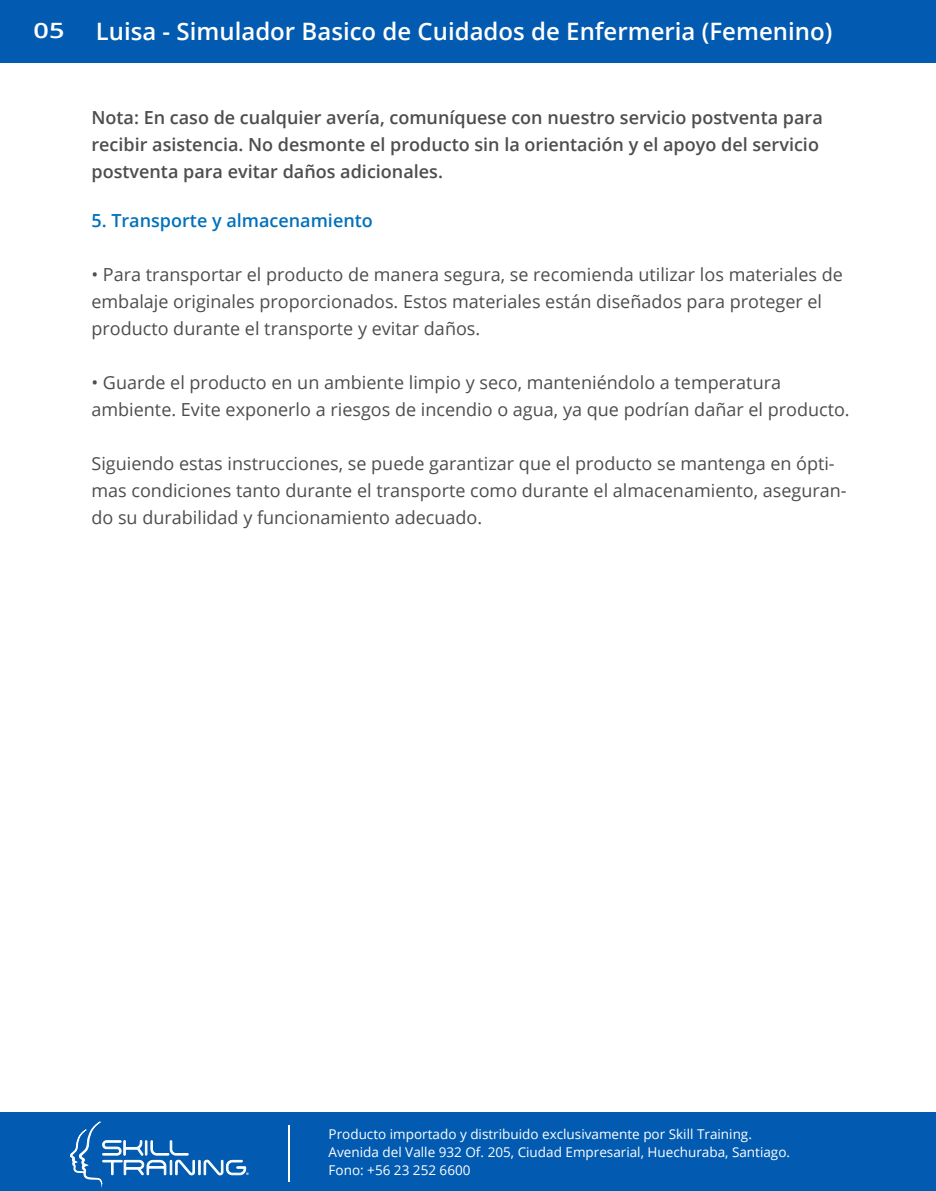
<style>
.page{position:relative;width:936px;height:1191px;background:#fff}
.page>*{position:absolute;margin:0;border:0;box-sizing:border-box;transform-origin:0 0}
.t1{font:600 24px "Open Sans";color:#fff}
.t2{font:600 21.15px "Open Sans";color:#fff;scale:1.28 1}
.t3{font:18px/27px "Open Sans";color:#4d4d4d}
.t4{font:600 18px/27px "Open Sans";color:#4d4d4d}
.t5{font:600 18px "Open Sans";color:#0071bc}
.t6{font:13.5px/18px "Open Sans";color:#fff}
</style>
<div class="page">
<div style="left:0;top:0;width:935px;height:62px;background:#025bb0"></div>
<div style="left:0;top:1112px;width:935px;height:79px;background:#025bb0"></div>
<svg style="left:70px;top:1121px;width:179px;height:63px"></svg>
<hr style="left:288px;top:1125px;width:2px;height:56px;background:#fff">
<p class="t2" style="left:34px;top:16px;width:26px">05</p>
<h1 class="t1" style="left:96px;top:15px;width:738px">Luisa - Simulador Basico de Cuidados de Enfermeria (Femenino)</h1>
<p class="t4" style="left:91px;top:104px;width:732px">Nota: En caso de cualquier avería, comuníquese con nuestro servicio postventa para recibir asistencia. No desmonte el producto sin la orientación y el apoyo del servicio postventa para evitar daños adicionales.</p>
<p class="t5" style="left:91px;top:208px;width:283px">5. Transporte y almacenamiento</p>
<p class="t3" style="left:91px;top:260px;width:753px">• Para transportar el producto de manera segura, se recomienda utilizar los materiales de embalaje originales proporcionados. Estos materiales están diseñados para proteger el producto durante el transporte y evitar daños.</p>
<p class="t3" style="left:91px;top:368px;width:759px">• Guarde el producto en un ambiente limpio y seco, manteniéndolo a temperatura ambiente. Evite exponerlo a riesgos de incendio o agua, ya que podrían dañar el producto.</p>
<p class="t3" style="left:91px;top:449px;width:756px">Siguiendo estas instrucciones, se puede garantizar que el producto se mantenga en ópti&shy;mas condiciones tanto durante el transporte como durante el almacenamiento, aseguran&shy;do su durabilidad y funcionamiento adecuado.</p>
<p class="t6" style="left:328px;top:1124px;width:463px">Producto importado y distribuido exclusivamente por Skill Training.<br>Avenida del Valle 932 Of. 205, Ciudad Empresarial, Huechuraba, Santiago.<br>Fono: +56 23 252 6600</p>
</div>
